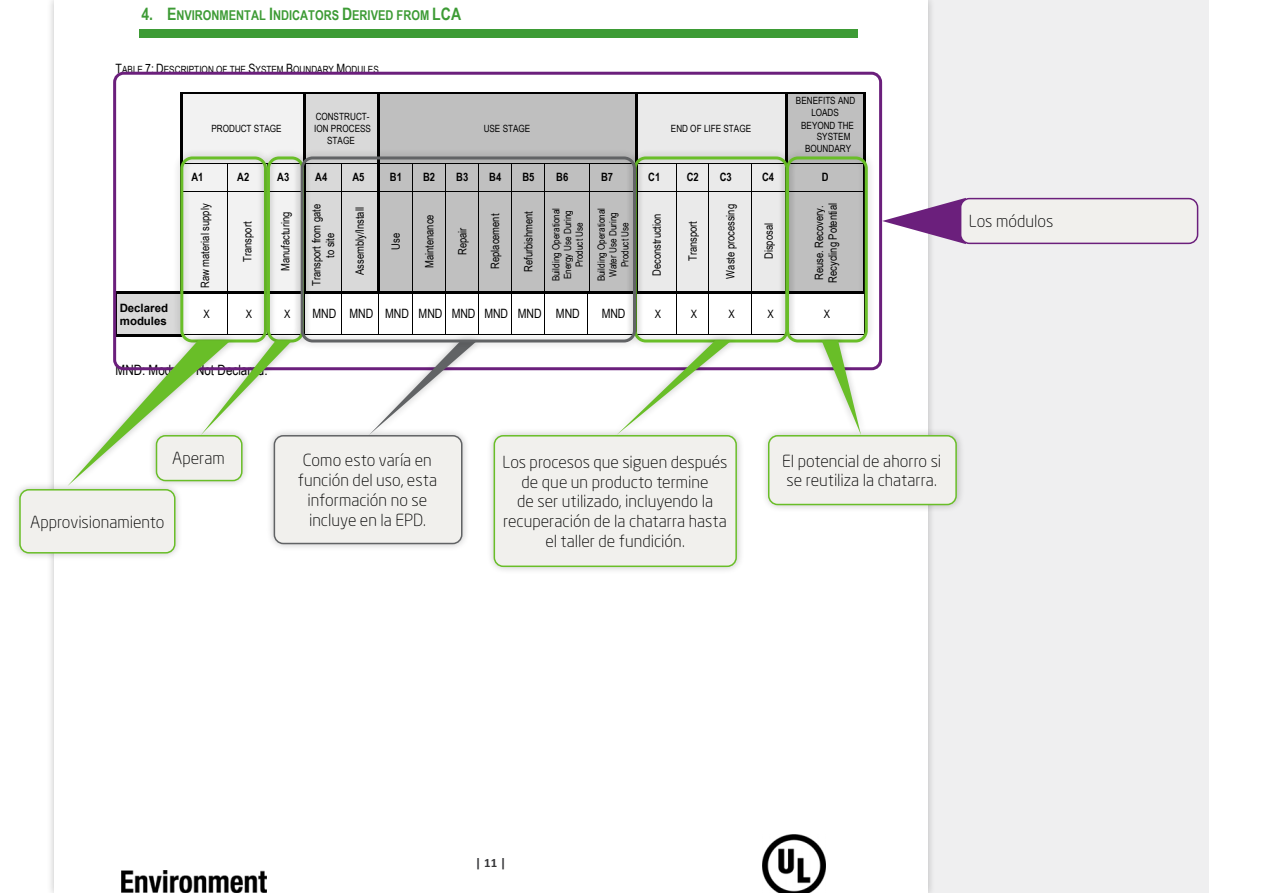
<style>
.page{position:relative;width:1263px;height:893px;background:#fff}
.page>*{position:absolute;margin:0;border:0;box-sizing:border-box;transform-origin:0 0}
.t1{font:300 16.5px/19.8px "Neo Sans Pro";color:#000;text-align:center}
.t2{font:14.25px "Arial Narrow";color:#000}
.t3{font:700 13.5px "Arial Narrow";color:#3d9b35}
.t4{font:12.9px "Arial Narrow";letter-spacing:-.005em;color:#000}
.t5{font:700 12.9px "Calibri";color:#373739}
.t6{font:11.4px/13.5px "Arial Narrow";color:#000;text-align:center}
.t7{font:700 11.4px "Arial Narrow";letter-spacing:.005em;color:#000}
.t8{font:700 11.4px/13px "Arial";letter-spacing:-.005em;color:#000}
.t9{font:9.9px/12.3px "Arial Narrow";color:#000;text-align:center}
.s1{font-size:17.1px}
.s2{font-size:12.9px}
</style>
<div class="page">
<div style="left:886px;top:0;width:323px;height:893px;background:#efeff0"></div>
<div style="left:54px;top:0;width:873px;height:893px;background:#fff"></div>
<img style="left:121px;top:870px;width:146px;height:22px">
<img style="left:763px;top:834px;width:62px;height:59px">
<div style="left:139px;top:29px;width:718px;height:8px;background:#3d9b35"></div>
<div style="left:183px;top:94px;width:120px;height:69px;background:#f2f2f2"></div>
<div style="left:305px;top:94px;width:72px;height:69px;background:#d9d9d9"></div>
<div style="left:380px;top:94px;width:255px;height:69px;background:#bfbfbf"></div>
<div style="left:637px;top:94px;width:149px;height:69px;background:#eaeaea"></div>
<div style="left:788px;top:94px;width:75px;height:13px;background:#bfbfbf"></div>
<div style="left:788px;top:107px;width:75px;height:12px;background:#bfbfbf"></div>
<div style="left:788px;top:119px;width:75px;height:12px;background:#bfbfbf"></div>
<div style="left:788px;top:131px;width:75px;height:11px;background:#bfbfbf"></div>
<div style="left:788px;top:142px;width:75px;height:13px;background:#bfbfbf"></div>
<hr style="left:183px;top:92px;width:120px;height:2px;background:#000">
<hr style="left:305px;top:92px;width:72px;height:2px;background:#000">
<hr style="left:380px;top:92px;width:255px;height:2px;background:#000">
<hr style="left:637px;top:92px;width:149px;height:2px;background:#000">
<hr style="left:788px;top:92px;width:76px;height:2px;background:#000">
<hr style="left:788px;top:94px;width:76px;height:1px;background:#bfbfbf">
<hr style="left:181px;top:95px;width:2px;height:68px;background:#000">
<hr style="left:303px;top:95px;width:2px;height:68px;background:#000">
<hr style="left:377px;top:95px;width:3px;height:68px;background:#000">
<hr style="left:635px;top:95px;width:2px;height:68px;background:#000">
<hr style="left:786px;top:95px;width:2px;height:68px;background:#000">
<hr style="left:864px;top:95px;width:2px;height:68px;background:#000">
<div style="left:117px;top:294px;width:64px;height:40px;background:#d9d9d9"></div>
<hr style="left:119px;top:292px;width:62px;height:2px;background:#000">
<svg style="left:882px;top:198px;width:84px;height:46px"></svg>
<div style="left:961px;top:199px;width:236px;height:44px;background:#f1f0ed;border-radius:9px"></div>
<div style="left:960px;top:198px;width:238px;height:46px;border:2px solid #6b1f7c;border-radius:9px"></div>
<div style="left:113px;top:72px;width:769px;height:298px;border:3px solid #6b1f7c;border-radius:9px"></div>
<div style="left:11px;top:427px;width:954px;height:148px;background:#000;opacity:.25"></div>
<div style="left:20px;top:490px;width:155px;height:63px;background:#f1f0ed;border-radius:9px"></div>
<div style="left:19px;top:489px;width:156px;height:65px;border:2px solid #69be28;border-radius:9px"></div>
<div style="left:274px;top:436px;width:188px;height:107px;background:#f1f0ed;border-radius:9px"></div>
<div style="left:274px;top:435px;width:188px;height:109px;border:2px solid #616365;border-radius:9px"></div>
<div style="left:494px;top:436px;width:242px;height:130px;background:#f1f0ed;border-radius:9px"></div>
<div style="left:494px;top:435px;width:243px;height:132px;border:2px solid #69be28;border-radius:9px"></div>
<div style="left:769px;top:436px;width:187px;height:68px;background:#f1f0ed;border-radius:9px"></div>
<div style="left:768px;top:435px;width:189px;height:70px;border:2px solid #69be28;border-radius:9px"></div>
<div style="left:172px;top:148px;width:103px;height:202px;background:#000;opacity:.25"></div>
<div style="left:180px;top:156px;width:87px;height:186px;border:3px solid #69be28;border-radius:10px"></div>
<div style="left:259px;top:148px;width:53px;height:202px;background:#000;opacity:.25"></div>
<div style="left:267px;top:156px;width:37px;height:186px;border:3px solid #69be28;border-radius:10px"></div>
<div style="left:625px;top:148px;width:171px;height:202px;background:#000;opacity:.25"></div>
<div style="left:634px;top:156px;width:154px;height:186px;border:3px solid #69be28;border-radius:10px"></div>
<div style="left:778px;top:148px;width:98px;height:202px;background:#000;opacity:.25"></div>
<div style="left:786px;top:156px;width:82px;height:186px;border:3px solid #69be28;border-radius:10px"></div>
<div style="left:61px;top:332px;width:177px;height:160px;background:#000;opacity:.25"></div>
<div style="left:195px;top:332px;width:104px;height:109px;background:#000;opacity:.25"></div>
<svg style="left:67px;top:335px;width:225px;height:151px"></svg>
<div style="left:610px;top:332px;width:129px;height:109px;background:#000;opacity:.25"></div>
<svg style="left:616px;top:335px;width:116px;height:100px"></svg>
<div style="left:814px;top:332px;width:54px;height:109px;background:#000;opacity:.25"></div>
<svg style="left:821px;top:335px;width:44px;height:100px"></svg>
<div style="left:363px;top:332px;width:121px;height:109px;background:#000;opacity:.25"></div>
<svg style="left:369px;top:350px;width:110px;height:85px"></svg>
<div style="left:292px;top:148px;width:352px;height:202px;background:#000;opacity:.25"></div>
<div style="left:301px;top:156px;width:335px;height:186px;border:3px solid #616365;border-radius:10px"></div>
<p class="t3" style="left:141px;top:5px;width:321px"><span class="s1">4. E</span>NVIRONMENTAL <span class="s1">I</span>NDICATORS <span class="s1">D</span>ERIVED FROM <span class="s1">LCA</span></p>
<p class="t9" style="left:116px;top:63px;width:265px"><span class="s2">T</span>ABLE <span class="s2">7: D</span>ESCRIPTION OF THE <span class="s2">S</span>YSTEM <span class="s2">B</span>OUNDARY <span class="s2">M</span>ODULES</p>
<p class="t9" style="left:211px;top:122px;width:72px">PRODUCT STAGE</p>
<p class="t9" style="left:314px;top:110px;width:58px">CONSTRUCT-<br>ION PROCESS<br>STAGE</p>
<p class="t9" style="left:484px;top:122px;width:48px">USE STAGE</p>
<p class="t9" style="left:671px;top:122px;width:82px">END OF LIFE STAGE</p>
<p class="t9" style="left:796px;top:94px;width:61px">BENEFITS AND<br>LOADS<br>BEYOND THE</p>
<p class="t9" style="left:805px;top:131px;width:48px;line-height:11.6px;text-align:right">SYSTEM<br>BOUNDARY</p>
<p class="t7" style="left:191px;top:169px;width:14px">A1</p>
<p class="t7" style="left:237px;top:169px;width:14px">A2</p>
<p class="t7" style="left:277px;top:169px;width:14px">A3</p>
<p class="t7" style="left:315px;top:169px;width:14px">A4</p>
<p class="t7" style="left:352px;top:169px;width:14px">A5</p>
<p class="t7" style="left:390px;top:169px;width:14px">B1</p>
<p class="t7" style="left:423px;top:169px;width:14px">B2</p>
<p class="t7" style="left:456px;top:169px;width:14px">B3</p>
<p class="t7" style="left:489px;top:169px;width:14px">B4</p>
<p class="t7" style="left:522px;top:169px;width:14px">B5</p>
<p class="t7" style="left:556px;top:169px;width:14px">B6</p>
<p class="t7" style="left:601px;top:169px;width:14px">B7</p>
<p class="t7" style="left:648px;top:169px;width:14px">C1</p>
<p class="t7" style="left:687px;top:169px;width:14px">C2</p>
<p class="t7" style="left:720px;top:169px;width:14px">C3</p>
<p class="t7" style="left:762px;top:169px;width:14px">C4</p>
<p class="t7" style="left:822px;top:169px;width:8px">D</p>
<p class="t6" style="left:198px;top:288px;width:86px;rotate:-90deg">Raw material supply</p>
<p class="t6" style="left:812px;top:283px;width:81px;text-align:left;rotate:-90deg">Reuse. Recovery.<br>Recycling Potential</p>
<p class="t6" style="left:240px;top:262px;width:42px;rotate:-90deg">Transport</p>
<p class="t6" style="left:278px;top:271px;width:61px;rotate:-90deg">Manufacturing</p>
<p class="t6" style="left:309px;top:286px;width:84px;rotate:-90deg">Transport from gate to site</p>
<p class="t6" style="left:353px;top:275px;width:69px;rotate:-90deg">Assembly/Install</p>
<p class="t6" style="left:723px;top:279px;width:76px;rotate:-90deg">Waste processing</p>
<p class="t6" style="left:488px;top:269px;width:57px;rotate:-90deg">Replacement</p>
<p class="t6" style="left:521px;top:272px;width:62px;rotate:-90deg">Refurbishment</p>
<p class="t9" style="left:550px;top:281px;width:75px;line-height:11.7px;rotate:-90deg">Building Operational<br>Energy Use During<br>Product Use</p>
<p class="t9" style="left:595px;top:281px;width:75px;line-height:11.9px;rotate:-90deg">Building Operational<br>Water Use During<br>Product Use</p>
<p class="t6" style="left:650px;top:276px;width:64px;rotate:-90deg">Deconstruction</p>
<p class="t6" style="left:685px;top:261px;width:42px;rotate:-90deg">Transport</p>
<p class="t6" style="left:422px;top:268px;width:55px;rotate:-90deg">Maintenance</p>
<p class="t6" style="left:762px;top:259px;width:38px;rotate:-90deg">Disposal</p>
<p class="t6" style="left:455px;top:255px;width:29px;rotate:-90deg">Repair</p>
<p class="t6" style="left:389px;top:250px;width:18px;rotate:-90deg">Use</p>
<p class="t8" style="left:120px;top:302px;width:50px">Declared modules</p>
<p class="t6" style="left:203px;top:307px;width:8px">X</p>
<p class="t6" style="left:246px;top:307px;width:8px">X</p>
<p class="t6" style="left:284px;top:307px;width:8px">X</p>
<p class="t4" style="left:312px;top:304px;width:269px">MND MND MND MND MND MND MND MND</p>
<p class="t4" style="left:602px;top:304px;width:25px">MND</p>
<p class="t6" style="left:655px;top:307px;width:8px">X</p>
<p class="t6" style="left:691px;top:307px;width:8px">X</p>
<p class="t6" style="left:728px;top:307px;width:8px">X</p>
<p class="t6" style="left:767px;top:307px;width:8px">X</p>
<p class="t6" style="left:824px;top:307px;width:8px">X</p>
<p class="t2" style="left:116px;top:359px;width:153px">MND: Modules Not Declared.</p>
<p class="t1" style="left:969px;top:211px;width:86px">Los módulos</p>
<p class="t1" style="left:30px;top:512px;width:136px">Approvisionamiento</p>
<p class="t1" style="left:172px;top:448px;width:54px">Aperam</p>
<p class="t1" style="left:298px;top:450px;width:141px">Como esto varía en función del uso, esta información no se incluye en la EPD.</p>
<p class="t1" style="left:503px;top:452px;width:226px">Los procesos que siguen después de que un producto termine<br>de ser utilizado, incluyendo la recuperación de la chatarra hasta el taller de fundición.</p>
<p class="t1" style="left:782px;top:450px;width:161px;text-align:left">El potencial de ahorro si se reutiliza la chatarra.</p>
<p class="t5" style="left:475px;top:853px;width:33px">| 11 |</p>
</div>
